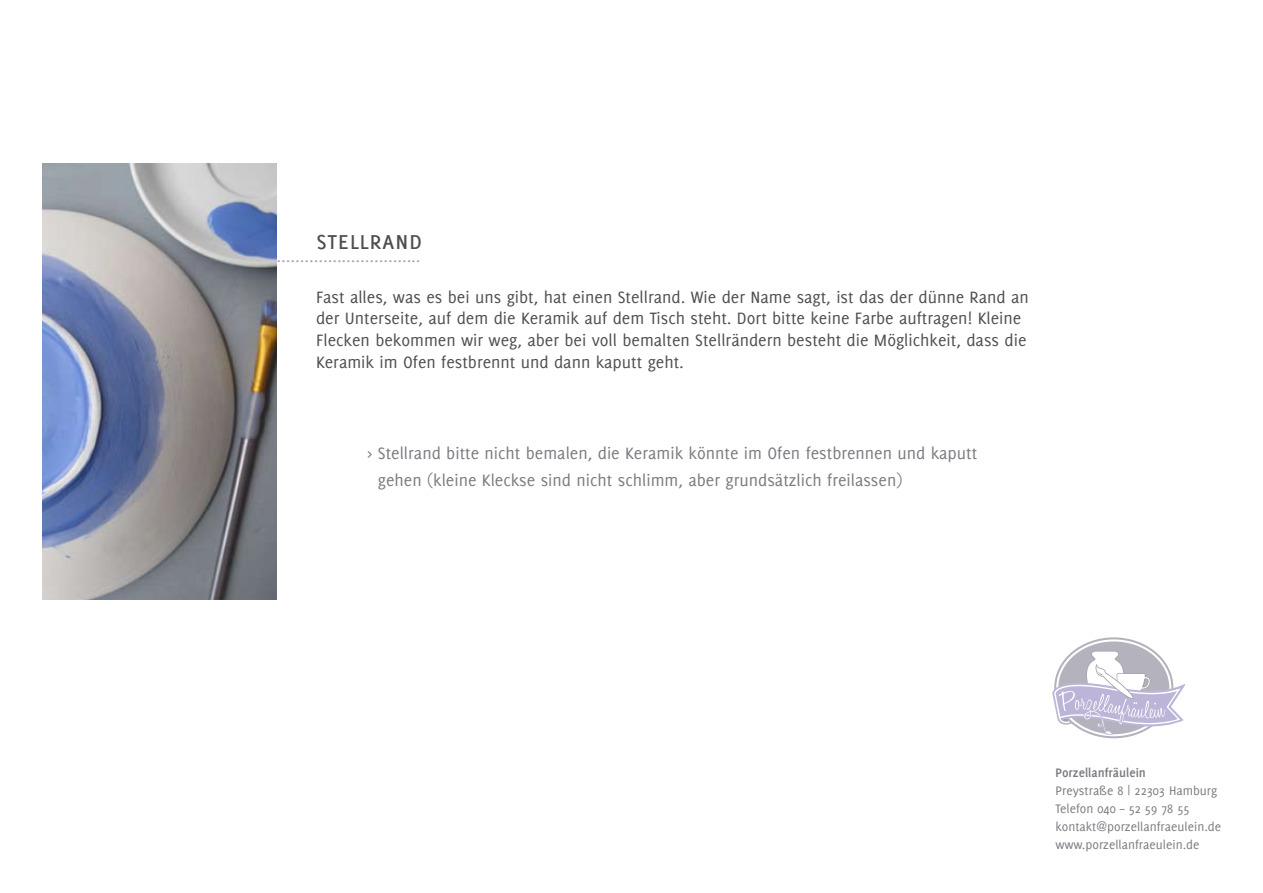
<style>
.page{position:relative;width:1263px;height:893px;background:#fff}
.page>*{position:absolute;margin:0;border:0;box-sizing:border-box;transform-origin:0 0}
.t1{font:27px "Delicious Small Caps";color:#4e4d51}
.t2{font:18px/21.6px "Delicious";color:#4e4d51}
.t3{font:18px/27px "Delicious";color:#7a7a81}
.t4{font:18px "Delicious";color:#a1a1ab}
.t5{font:13.5px/18px "Delicious";color:#7a7a81}
.t6{font:700 13.5px "Delicious";color:#7a7a81}
</style>
<div class="page">
<svg style="left:1052px;top:637px;width:134px;height:101px"></svg>
<img style="left:43px;top:164px;width:233px;height:436px">
<h1 class="t1" style="left:316px;top:225px;width:108px">stellrand</h1>
<p class="t4" style="left:244px;top:246px;width:178px">......................................</p>
<p class="t2" style="left:316px;top:286px;width:714px">Fast alles, was es bei uns gibt, hat einen Stellrand. Wie der Name sagt, ist das der dünne Rand an der Unterseite, auf dem die Keramik auf dem Tisch steht. Dort bitte keine Farbe auftragen! Kleine Flecken bekommen wir weg, aber bei voll bemalten Stellrändern besteht die Möglichkeit, dass die Keramik im Ofen festbrennt und dann kaputt geht.</p>
<p class="t3" style="left:378px;top:440px;width:601px;text-indent:-11px">&gt; Stellrand bitte nicht bemalen, die Keramik könnte im Ofen festbrennen und kaputt gehen (kleine Kleckse sind nicht schlimm, aber grundsätzlich freilassen)</p>
<p class="t6" style="left:1055px;top:764px;width:92px">Porzellanfräulein</p>
<p class="t5" style="left:1055px;top:781px;width:167px">Preystraße 8 | 22303 Hamburg<br>Telefon 040 – 52 59 78 55 kontakt@porzellanfraeulein.de www.porzellanfraeulein.de</p>
</div>
